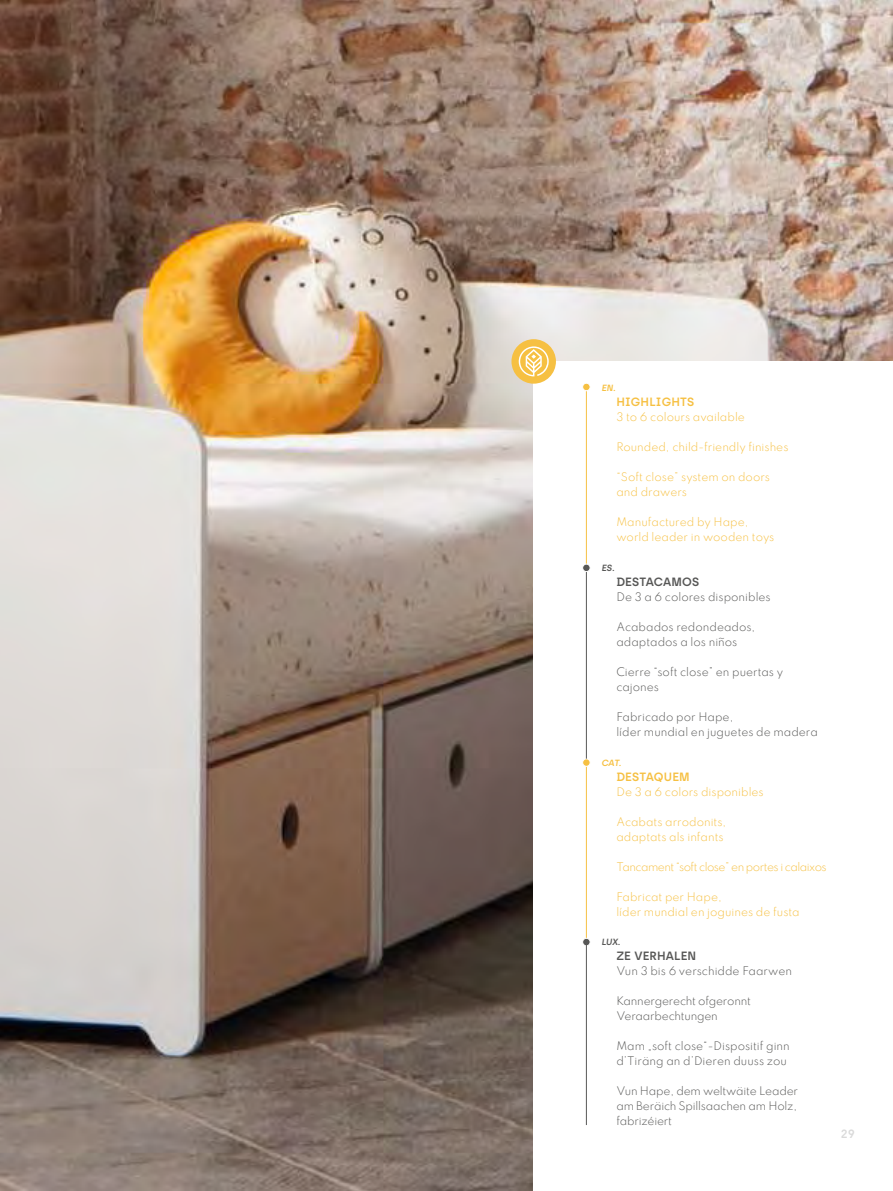
<style>
.page{position:relative;width:893px;height:1191px;background:#fff}
.page>*{position:absolute;margin:0;border:0;box-sizing:border-box;transform-origin:0 0}
.t1{font:600 12px "Archia";letter-spacing:.01em;color:#575756}
.t2{font:600 12px "Archia";letter-spacing:.01em;color:#f6c042}
.t3{font:600 12px "Archia";color:#dadada}
.t4{font:300 10.5px/15px "Spartan";color:#575756}
.t5{font:300 10.5px/15px "Spartan";color:#f6c042}
.t6{font:300 10.5px/15px "Spartan";letter-spacing:-.02em;color:#575756}
.t7{font:300 10.5px "Spartan";letter-spacing:-.05em;color:#f6c042}
.t8{font:600 9px "Archia";color:#575756}
.t9{font:600 9px "Archia";color:#f6c042}
</style>
<div class="page">
<img style="left:0;top:0;width:893px;height:1191px">
<div style="left:534px;top:361px;width:359px;height:830px;background:#fff"></div>
<hr style="left:586px;top:391px;width:1px;height:177px;background:#f6c042">
<hr style="left:586px;top:766px;width:1px;height:176px;background:#f6c042">
<div style="left:583px;top:383px;width:7px;height:8px;background:#f6c042;border-radius:50%"></div>
<div style="left:582px;top:383px;width:8px;height:8px;border:1px solid #fff;border-radius:50%"></div>
<div style="left:583px;top:759px;width:7px;height:7px;background:#f6c042;border-radius:50%"></div>
<div style="left:582px;top:758px;width:8px;height:8px;border:1px solid #fff;border-radius:50%"></div>
<div style="left:583px;top:564px;width:7px;height:7px;background:#575756;border-radius:50%"></div>
<div style="left:582px;top:564px;width:8px;height:8px;border:1px solid #fff;border-radius:50%"></div>
<div style="left:583px;top:938px;width:7px;height:7px;background:#575756;border-radius:50%"></div>
<div style="left:582px;top:938px;width:8px;height:8px;border:1px solid #fff;border-radius:50%"></div>
<hr style="left:586px;top:572px;width:1px;height:186px;background:#575756">
<hr style="left:586px;top:942px;width:1px;height:183px;background:#575756">
<div style="left:511px;top:339px;width:45px;height:45px;background:#f6c042;border-radius:50%"></div>
<svg style="left:518px;top:346px;width:31px;height:30px"></svg>
<p class="t9" style="left:601px;top:383px;width:17px">EN.</p>
<p class="t2" style="left:616px;top:395px;width:79px">HIGHLIGHTS</p>
<p class="t5" style="left:616px;top:409px;width:130px">3 to 6 colours available</p>
<p class="t5" style="left:616px;top:439px;width:174px">Rounded, child-friendly finishes</p>
<p class="t5" style="left:616px;top:469px;width:155px">“Soft close” system on doors and drawers</p>
<p class="t5" style="left:616px;top:514px;width:159px">Manufactured by Hape, world leader in wooden toys</p>
<p class="t8" style="left:601px;top:562px;width:16px">ES.</p>
<p class="t1" style="left:616px;top:574px;width:84px">DESTACAMOS</p>
<p class="t4" style="left:616px;top:589px;width:156px">De 3 a 6 colores disponibles</p>
<p class="t4" style="left:616px;top:619px;width:141px">Acabados redondeados, adaptados a los niños</p>
<p class="t4" style="left:616px;top:664px;width:168px">Cierre “soft close” en puertas y cajones</p>
<p class="t4" style="left:616px;top:709px;width:203px">Fabricado por Hape,<br>líder mundial en juguetes de madera</p>
<p class="t9" style="left:601px;top:757px;width:23px">CAT.</p>
<p class="t2" style="left:616px;top:769px;width:75px">DESTAQUEM</p>
<p class="t5" style="left:616px;top:783px;width:149px">De 3 a 6 colors disponibles</p>
<p class="t5" style="left:616px;top:813px;width:111px">Acabats arrodonits, adaptats als infants</p>
<p class="t7" style="left:616px;top:858px;width:212px">Tancament “soft close” en portes i calaixos</p>
<p class="t5" style="left:616px;top:888px;width:185px">Fabricat per Hape,<br>líder mundial en joguines de fusta</p>
<p class="t8" style="left:601px;top:936px;width:22px">LUX.</p>
<p class="t1" style="left:616px;top:948px;width:81px">ZE VERHALEN</p>
<p class="t4" style="left:616px;top:963px;width:177px">Vun 3 bis 6 verschidde Faarwen</p>
<p class="t6" style="left:616px;top:993px;width:136px">Kannergerecht ofgeronnt<br>Veraarbechtungen</p>
<p class="t4" style="left:616px;top:1038px;width:175px">Mam „soft close“-Dispositif ginn d’Tiräng an d’Dieren duuss zou</p>
<p class="t4" style="left:616px;top:1083px;width:183px;text-align:justify">Vun Hape, dem weltwäite Leader am Beräich Spillsaachen am Holz, fabrizéiert</p>
<p class="t3" style="left:841px;top:1126px;width:16px">29</p>
</div>
